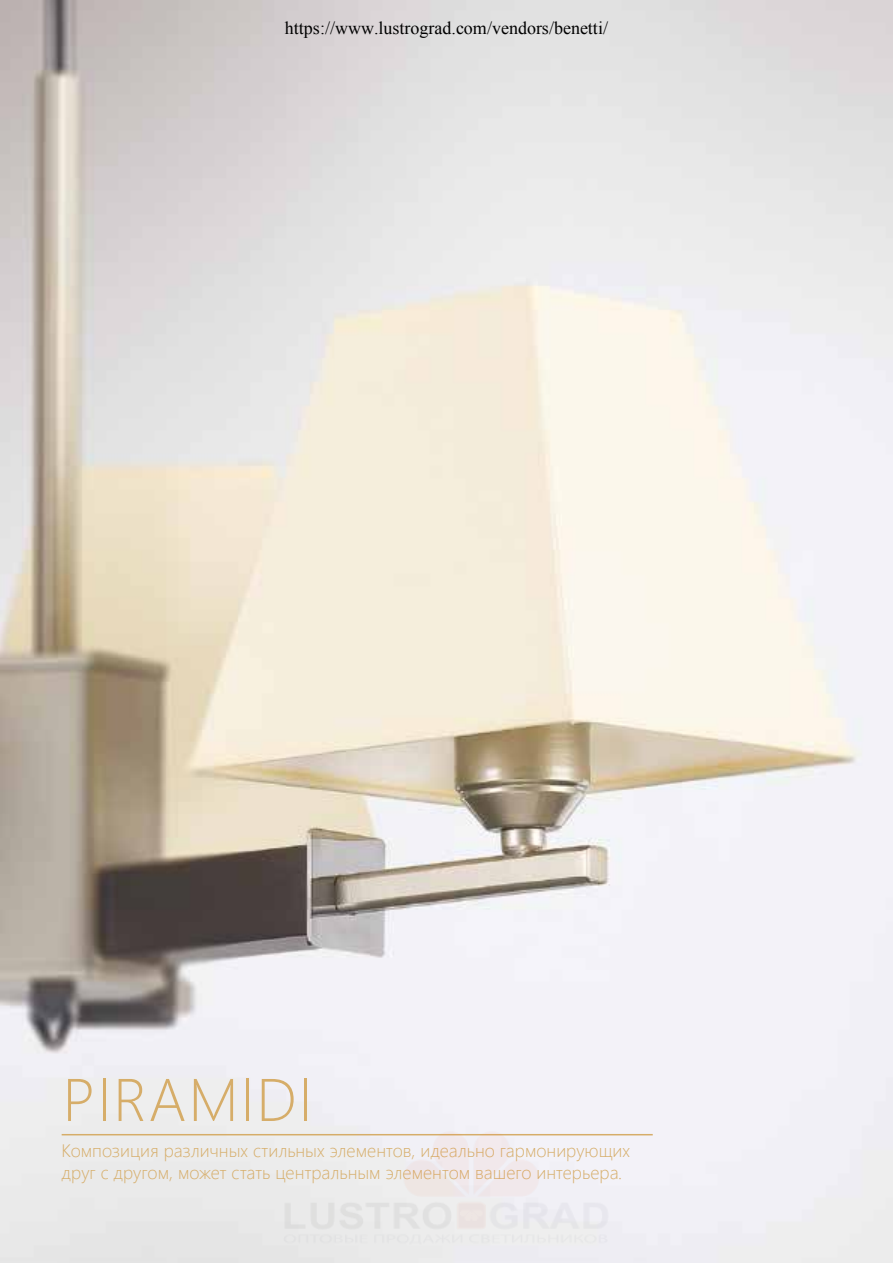
<style>
.page{position:relative;width:893px;height:1263px;background:#fff}
.page>*{position:absolute;margin:0;border:0;box-sizing:border-box;transform-origin:0 0}
.t1{font:300 60px "Segoe UI";letter-spacing:.035em;color:#d6ad69}
.t2{font:300 18px/21.6px "Segoe UI";color:#d6ad69}
.t3{font:18px "Times New Roman";color:#000}
</style>
<div class="page">
<img style="left:0;top:0;width:893px;height:1263px">
<hr style="left:62px;top:1134px;width:591px;height:1px;background:#d6ad69">
<img style="left:283px;top:1130px;width:327px;height:118px">
<p class="t3" style="left:285px;top:18px;width:324px">https://www.lustrograd.com/vendors/benetti/</p>
<h1 class="t1" style="left:63px;top:1043px;width:251px">PIRAMIDI</h1>
<p class="t2" style="left:62px;top:1138px;width:570px">Композиция различных стильных элементов, идеально гармонирующих друг с другом, может стать центральным элементом вашего интерьера.</p>
</div>
